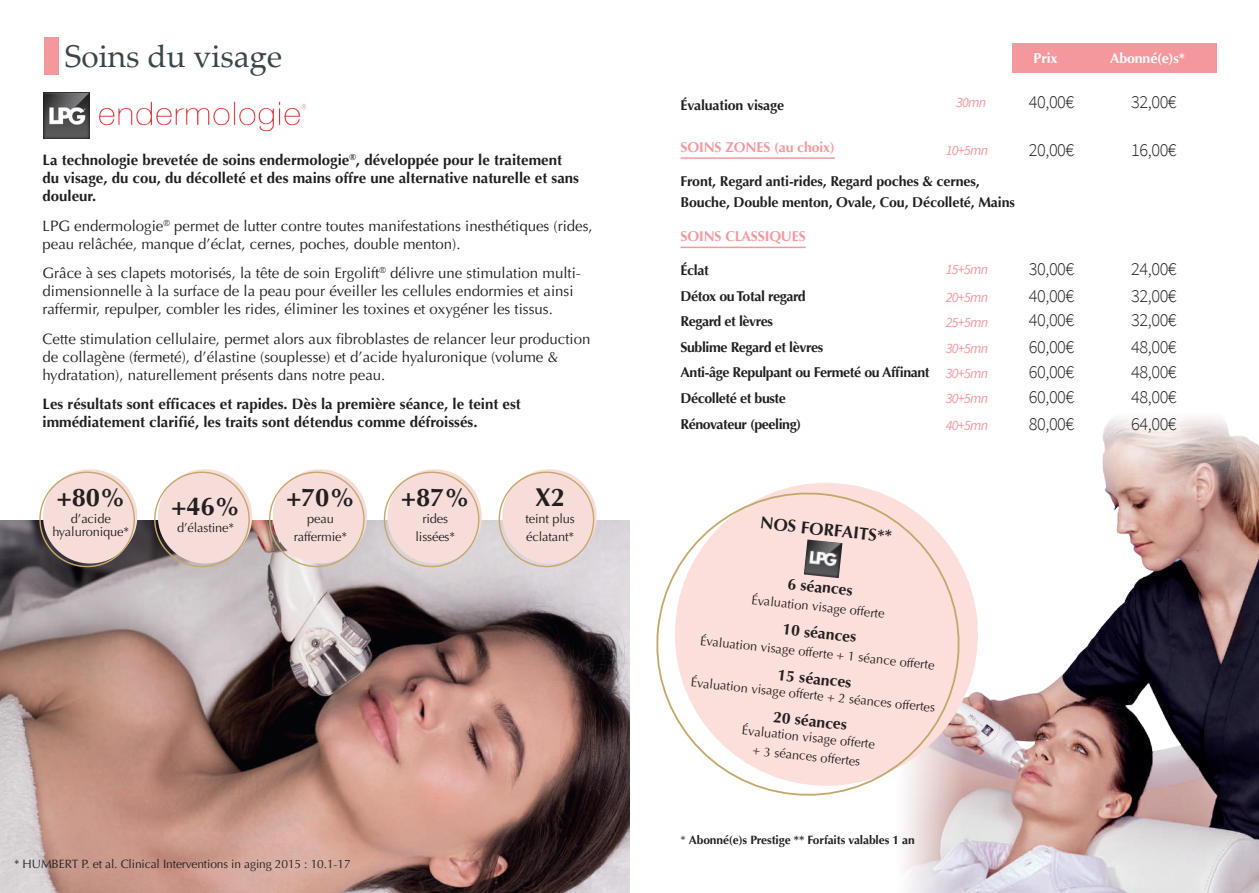
<style>
.page{position:relative;width:1259px;height:893px;background:#fff}
.page>*{position:absolute;margin:0;border:0;box-sizing:border-box;transform-origin:0 0}
.t1{font:31.5px "Palatino Linotype";color:#3a464a}
.t2{font:700 25.65px "Optima LT";letter-spacing:-.01em;color:#231f20}
.t3{font:300 18.15px/25.5px "Source Sans Pro";letter-spacing:-.025em;color:#231f20;text-align:justify}
.t4{font:700 17.1px "Optima LT";color:#231f20}
.t5{font:700 15.75px "Optima LT";color:#231f20}
.t6{font:15px/18px "Optima LT";color:#231f20}
.t7{font:700 15px/18px "Optima LT";color:#231f20}
.t8{font:700 14.1px/25.5px "Optima LT";letter-spacing:-.03em;color:#231f20}
.t9{font:700 14.1px/21.3px "Optima LT";letter-spacing:-.01em;color:#231f20}
.t10{font:italic 14.1px/25.2px "Source Sans Pro";letter-spacing:-.05em;color:#f5989e;text-align:justify}
.t11{font:700 14.1px "Optima LT";letter-spacing:-.01em;color:#f5989e}
.t12{font:700 14.1px "Optima LT";letter-spacing:-.01em;color:#fff}
.t13{font:12.9px/17.2px "Optima LT";letter-spacing:-.01em;color:#231f20;text-align:center}
.t14{font:12px "Optima LT";letter-spacing:-.01em;color:#231f20}
.t15{font:700 12px "Optima LT";letter-spacing:-.01em;color:#231f20}
.s1{font-weight:400}
</style>
<div class="page">
<img style="left:963px;top:499px;width:296px;height:394px">
<svg style="left:1102px;top:418px;width:157px;height:81px;background:#d6c1bb"></svg>
<svg style="left:904px;top:799px;width:59px;height:94px;background:#e6dee0"></svg>
<img style="left:0;top:520px;width:629px;height:373px">
<div style="left:44px;top:37px;width:14px;height:38px;background:#f5989e"></div>
<img style="left:44px;top:92px;width:45px;height:46px">
<img style="left:99px;top:101px;width:208px;height:31px">
<hr style="left:680px;top:157px;width:155px;height:2px;background:#f5989e">
<hr style="left:680px;top:247px;width:126px;height:1px;background:#f5989e">
<div style="left:1012px;top:44px;width:204px;height:29px;background:#f5989e"></div>
<svg style="left:785px;top:483px;width:201px;height:311px"></svg>
<svg style="left:656px;top:489px;width:307px;height:310px;fill:#fcdfdb"></svg>
<img style="left:804px;top:539px;width:38px;height:39px">
<div style="left:43px;top:469px;width:94px;height:94px;background:#f7ddda;border-radius:50%"></div>
<div style="left:158px;top:469px;width:94px;height:94px;background:#f7ddda;border-radius:50%"></div>
<div style="left:273px;top:469px;width:94px;height:94px;background:#f7ddda;border-radius:50%"></div>
<div style="left:387px;top:469px;width:95px;height:94px;background:#f7ddda;border-radius:50%"></div>
<div style="left:502px;top:469px;width:94px;height:94px;background:#f7ddda;border-radius:50%"></div>
<h1 class="t1" style="left:65px;top:34px;width:219px">Soins du visage</h1>
<p class="t7" style="left:43px;top:152px;width:538px">La technologie brevetée de soins endermologie<sup>®</sup>, développée pour le traitement du visage, du cou, du décolleté et des mains offre une alternative naturelle et sans douleur.</p>
<p class="t6" style="left:43px;top:217px;width:552px">LPG endermologie<sup>®</sup> permet de lutter contre toutes manifestations inesthétiques (rides, peau relâchée, manque d’éclat, cernes, poches, double menton).</p>
<p class="t6" style="left:43px;top:265px;width:540px">Grâce à ses clapets motorisés, la tête de soin Ergolift<sup>®</sup> délivre une stimulation multi&shy;dimensionnelle à la surface de la peau pour éveiller les cellules endormies et ainsi raffermir, repulper, combler les rides, éliminer les toxines et oxygéner les tissus.</p>
<p class="t6" style="left:43px;top:330px;width:549px">Cette stimulation cellulaire, permet alors aux fibroblastes de relancer leur production de collagène (fermeté), d’élastine (souplesse) et d’acide hyaluronique (volume &amp; hydratation), naturellement présents dans notre peau.</p>
<p class="t7" style="left:43px;top:395px;width:480px">Les résultats sont efficaces et rapides. Dès la première séance, le teint est immédiatement clarifié, les traits sont détendus comme défroissés.</p>
<h2 class="t2" style="left:56px;top:482px;width:70px">+80%</h2>
<p class="t13" style="left:52px;top:513px;width:78px;line-height:12.9px">d’acide hyaluronique*</p>
<h2 class="t2" style="left:171px;top:491px;width:70px">+46%</h2>
<p class="t13" style="left:177px;top:519px;width:59px">d’élastine*</p>
<h2 class="t2" style="left:286px;top:482px;width:70px">+70%</h2>
<p class="t13" style="left:294px;top:511px;width:55px">peau raffermie*</p>
<h2 class="t2" style="left:401px;top:482px;width:70px">+87%</h2>
<p class="t13" style="left:415px;top:511px;width:41px">rides lissées*</p>
<h2 class="t2" style="left:535px;top:482px;width:31px">X2</h2>
<p class="t13" style="left:525px;top:511px;width:51px;text-align:left">teint plus éclatant*</p>
<p class="t14" style="left:14px;top:857px;width:338px">* HUMBERT P. et al. Clinical Interventions in aging 2015 : 10.1-17</p>
<p class="t12" style="left:1033px;top:50px;width:25px">Prix</p>
<p class="t12" style="left:1110px;top:50px;width:76px">Abonné(e)s*</p>
<p class="t9" style="left:680px;top:94px;width:105px">Évaluation visage</p>
<p class="t11" style="left:680px;top:139px;width:156px">SOINS ZONES (au choix)</p>
<p class="t9" style="left:680px;top:171px;width:336px">Front, Regard anti-rides, Regard poches &amp; cernes,<br>Bouche, Double menton, Ovale, Cou, Décolleté, Mains</p>
<p class="t11" style="left:680px;top:228px;width:127px">SOINS CLASSIQUES</p>
<p class="t8" style="left:680px;top:258px;width:251px">Éclat<br>Détox ou Total regard<br>Regard et lèvres<br>Sublime Regard et lèvres<br>Anti-âge Repulpant ou Fermeté ou Affinant<br>Décolleté et buste<br>Rénovateur (peeling)</p>
<p class="t10" style="left:956px;top:90px;width:32px">30mn</p>
<p class="t10" style="left:945px;top:138px;width:44px">10+5mn</p>
<p class="t10" style="left:945px;top:257px;width:44px">15+5mn</p>
<p class="t10" style="left:945px;top:285px;width:44px">20+5mn</p>
<p class="t10" style="left:945px;top:310px;width:44px">25+5mn 30+5mn 30+5mn 30+5mn</p>
<p class="t10" style="left:945px;top:412px;width:44px">40+5mn</p>
<p class="t3" style="left:1029px;top:90px;width:47px">40,00€</p>
<p class="t3" style="left:1029px;top:137px;width:47px">20,00€</p>
<p class="t3" style="left:1029px;top:256px;width:47px">30,00€</p>
<p class="t3" style="left:1029px;top:308px;width:47px">40,00€ 60,00€ 60,00€ 60,00€</p>
<p class="t3" style="left:1029px;top:412px;width:47px">80,00€</p>
<p class="t3" style="left:1029px;top:283px;width:47px">40,00€</p>
<p class="t3" style="left:1131px;top:90px;width:47px">32,00€</p>
<p class="t3" style="left:1131px;top:137px;width:47px">16,00€</p>
<p class="t3" style="left:1131px;top:256px;width:47px">24,00€</p>
<p class="t3" style="left:1131px;top:308px;width:47px">32,00€ 48,00€ 48,00€ 48,00€</p>
<p class="t3" style="left:1131px;top:412px;width:47px">64,00€</p>
<p class="t3" style="left:1131px;top:283px;width:47px">32,00€</p>
<p class="t4" style="left:761px;top:513px;width:134px;rotate:6deg">NOS FORFAITS**</p>
<p class="t5" style="left:788px;top:574px;width:67px;rotate:6deg">6 séances</p>
<p class="t13" style="left:752px;top:591px;width:135px;rotate:6deg">Évaluation visage offerte</p>
<p class="t5" style="left:783px;top:620px;width:76px;rotate:6deg">10 séances</p>
<p class="t13" style="left:701px;top:632px;width:237px;rotate:6deg">Évaluation visage offerte + 1 séance offerte</p>
<p class="t5" style="left:779px;top:666px;width:76px;rotate:6deg">15 séances</p>
<p class="t13" style="left:691px;top:674px;width:247px;rotate:6deg">Évaluation visage offerte + 2 séances offertes</p>
<p class="t5" style="left:774px;top:708px;width:76px;rotate:6deg">20 séances</p>
<p class="t13" style="left:743px;top:721px;width:135px;line-height:19px;rotate:6deg">Évaluation visage offerte + 3 séances offertes</p>
<p class="t15" style="left:680px;top:833px;width:236px"><span class="s1">*</span> Abonné(e)s Prestige ** Forfaits valables 1 an</p>
</div>
